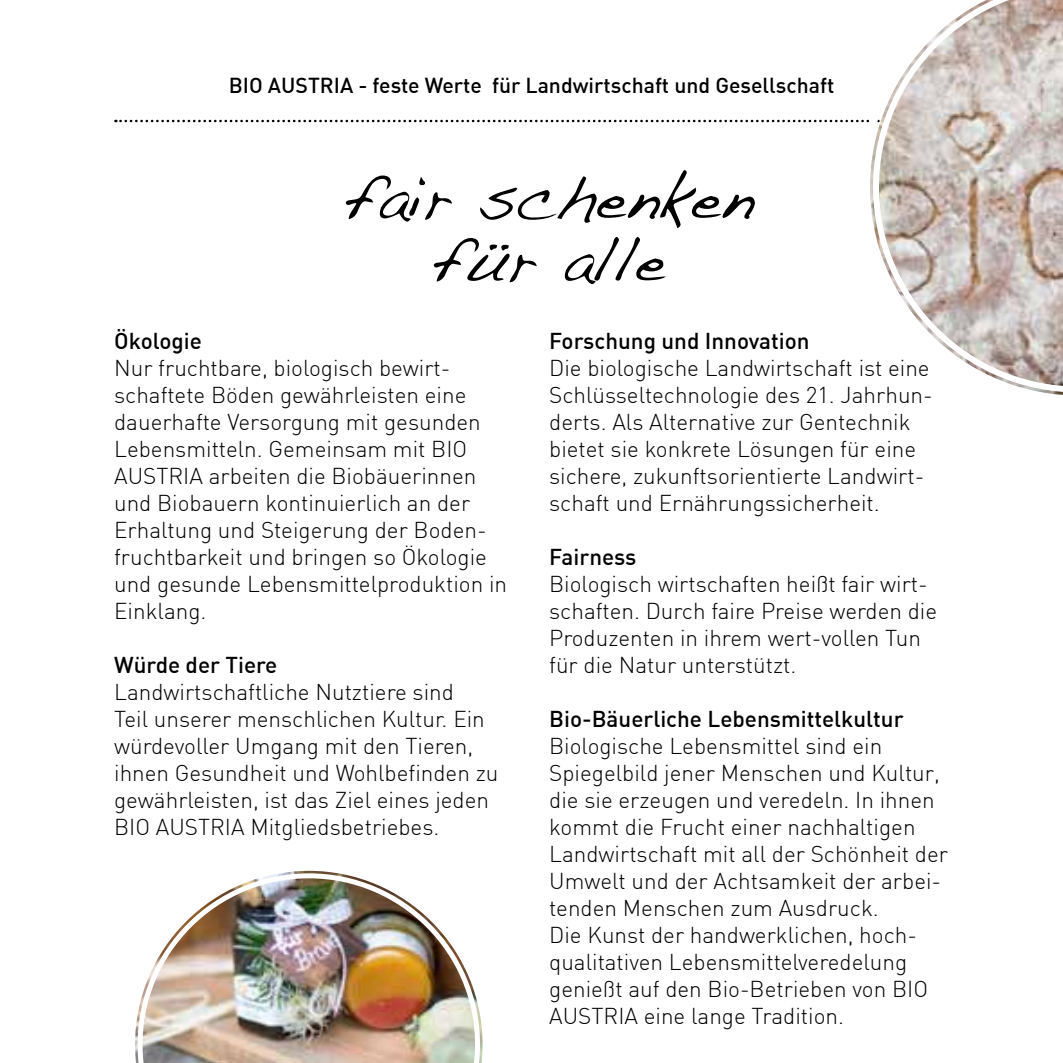
<style>
.page{position:relative;width:1063px;height:1063px;background:#fff}
.page>*{position:absolute;margin:0;border:0;box-sizing:border-box;transform-origin:0 0}
.t1{font:62.5px/62.5px "Handwriting Dakota";color:#000;text-align:center}
.t2{font:300 22.5px/27px "DIN";color:#000}
.t3{font:500 22.5px "DIN";color:#000}
.t4{font:500 21.25px "DIN";color:#000}
</style>
<div class="page">
<svg style="left:115px;top:120px;width:744px;height:2px"></svg>
<svg style="left:135px;top:870px;width:348px;height:193px"></svg>
<img style="left:138px;top:873px;width:342px;height:190px">
<svg style="left:873px;top:0;width:189px;height:392px"></svg>
<p class="t4" style="left:229px;top:72px;width:607px">BIO AUSTRIA - feste Werte für Landwirtschaft und Gesellschaft</p>
<h1 class="t1" style="left:345px;top:167px;width:411px">fair schenken für alle</h1>
<p class="t3" style="left:114px;top:326px;width:89px">Ökologie</p>
<p class="t2" style="left:114px;top:354px;width:395px">Nur fruchtbare, biologisch bewirt&shy;schaftete Böden gewährleisten eine dauerhafte Versorgung mit gesunden Lebensmitteln. Gemeinsam mit BIO AUSTRIA arbeiten die Biobäuerinnen und Biobauern kontinuierlich an der Erhaltung und Steigerung der Boden&shy;fruchtbarkeit und bringen so Ökologie und gesunde Lebensmittelproduktion in Einklang.</p>
<p class="t3" style="left:114px;top:650px;width:165px">Würde der Tiere</p>
<p class="t2" style="left:114px;top:678px;width:386px">Landwirtschaftliche Nutztiere sind<br>Teil unserer menschlichen Kultur. Ein würdevoller Umgang mit den Tieren, ihnen Gesundheit und Wohlbefinden zu gewährleisten, ist das Ziel eines jeden BIO AUSTRIA Mitgliedsbetriebes.</p>
<p class="t3" style="left:549px;top:326px;width:262px">Forschung und Innovation</p>
<p class="t2" style="left:549px;top:354px;width:385px">Die biologische Landwirtschaft ist eine Schlüsseltechnologie des 21. Jahrhun&shy;derts. Als Alternative zur Gentechnik bietet sie konkrete Lösungen für eine sichere, zukunftsorientierte Landwirt&shy;schaft und Ernährungssicherheit.</p>
<p class="t3" style="left:549px;top:542px;width:89px">Fairness</p>
<p class="t2" style="left:549px;top:570px;width:390px">Biologisch wirtschaften heißt fair wirt&shy;schaften. Durch faire Preise werden die Produzenten in ihrem wert-vollen Tun für die Natur unterstützt.</p>
<p class="t3" style="left:549px;top:704px;width:356px">Bio-Bäuerliche Lebensmittelkultur</p>
<p class="t2" style="left:549px;top:732px;width:400px">Biologische Lebensmittel sind ein Spiegelbild jener Menschen und Kultur, die sie erzeugen und veredeln. In ihnen kommt die Frucht einer nachhaltigen Landwirtschaft mit all der Schönheit der Umwelt und der Achtsamkeit der arbei&shy;tenden Menschen zum Ausdruck.<br>Die Kunst der handwerklichen, hoch&shy;qualitativen Lebensmittelveredelung genießt auf den Bio-Betrieben von BIO AUSTRIA eine lange Tradition.</p>
</div>
